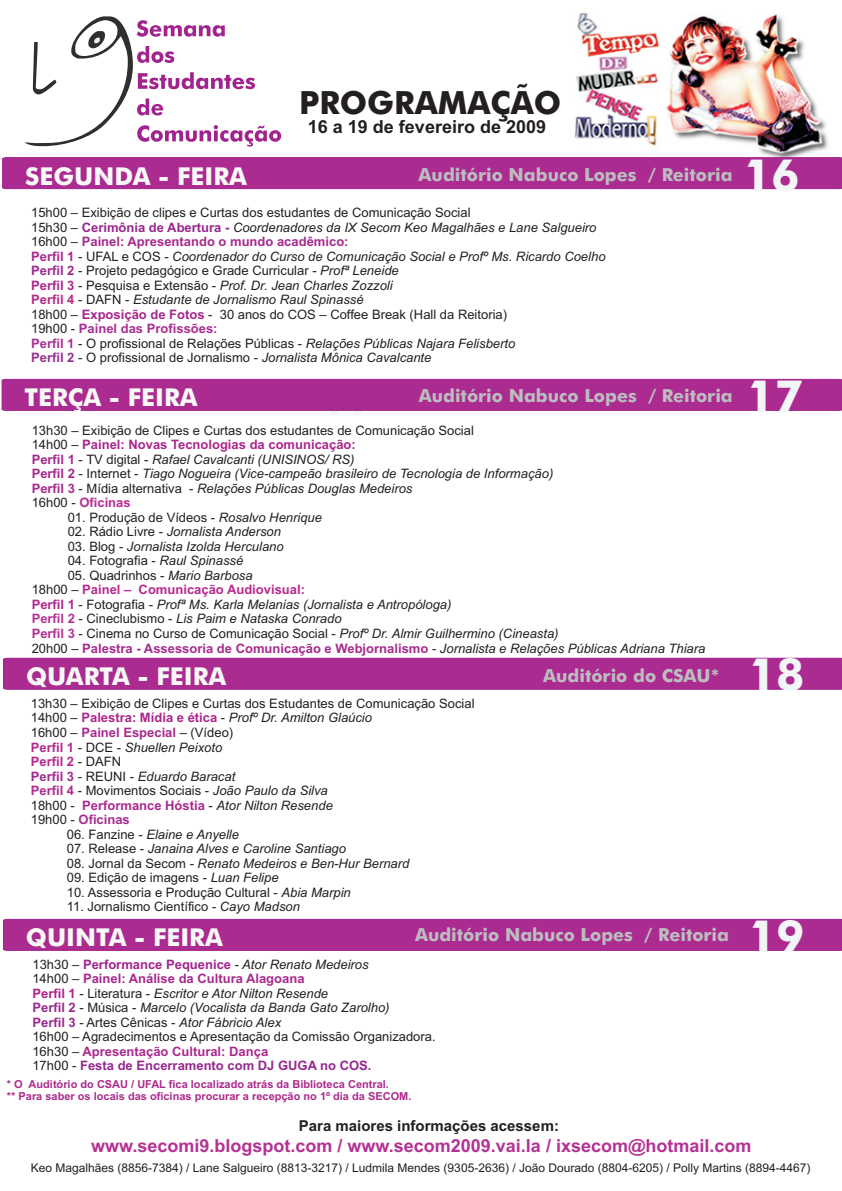
<style>
.page{position:relative;width:842px;height:1191px;background:#fff}
.page>*{position:absolute;margin:0;border:0;box-sizing:border-box;transform-origin:0 0}
.t1{font:500 44.3px "Futura BT";color:#f3f6f7}
.t2{font:500 32px "Futura BT";color:#231f20}
.t3{font:500 25px "Futura BT";color:#f8f8f7}
.t4{font:500 24.6px "Futura BT";color:#f8f8f7}
.t5{font:500 18px "Futura BT";color:#bcbdc0}
.t6{font:700 18px "Arial";color:#b33294}
.t7{font:700 18px "Arial";color:#231f20}
.t8{font:700 15px "Arial";color:#231f20}
.t9{font:13px/14.5px "Arial";color:#231f20}
.t10{font:italic 13px/14.5px "Arial";color:#231f20}
.t11{font:700 13px/14.5px "Arial";color:#a9298f}
.t12{font:12px "Arial";color:#231f20}
.t13{font:700 11px/12.3px "Arial";color:#ac298d}
.s1{font-weight:700;color:#9a278d}
.s2{font-style:italic}
.s3{font-weight:700;color:#a62b8f}
.s4{font-weight:700;color:#ac268c}
.s5{font-weight:700;color:#9f298f}
.s6{font-weight:700;color:#ab268d}
.s7{font-weight:700;color:#b52b85}
.s8{font-weight:700;color:#a6278e}
.s9{font-weight:700;color:#a92f91}
.s10{font-weight:700;color:#ab2e92}
.s11{font-weight:700;color:#952f92}
.s12{font-style:normal}
.s13{font-weight:700;font-style:normal;color:#aa268b}
.s14{font-weight:700;font-style:normal;color:#a2288f}
.s15{font-weight:700;font-style:normal;color:#a9268d}
.s16{font-weight:700;font-style:normal;color:#a9298e}
.s17{font-weight:700;font-style:normal;color:#b52e92}
.s18{font-weight:700;font-style:normal;color:#b62a8d}
.s19{font-weight:700;font-style:normal;color:#b2258d}
.s20{font-weight:700;font-style:normal;color:#b73294}
.s21{font-weight:700;font-style:normal;color:#b72d92}
.s22{font-weight:700;font-style:normal;color:#a62b8f}
.s23{font-weight:700;color:#ac268a}
.s24{font-weight:700;color:#a9298f}
.s25{font-weight:700;color:#b32a91}
.s26{font-weight:700;color:#b8278e}
.s27{font-weight:700;color:#a4288e}
.s28{font-weight:700;color:#b32b90}
.s29{font-weight:400;color:#231f20}
.s30{font-weight:400;font-style:italic;color:#231f20}
.s31{color:#a82c90}
.s32{font-weight:700;color:#a2238e}
.s33{font-weight:700;color:#a9298e}
.s34{font-weight:700;color:#af228a}
.s35{font-weight:700;color:#9b298f}
.s36{font-weight:700;color:#9b278e}
.s37{font-weight:700;color:#ab298e}
.s38{font-weight:700;color:#96288e}
</style>
<div class="page">
<img style="left:574px;top:13px;width:254px;height:144px">
<svg style="left:24px;top:16px;width:257px;height:130px"></svg>
<div style="left:2px;top:157px;width:840px;height:32px;background:#ab2b90"></div>
<div style="left:1px;top:379px;width:841px;height:32px;background:#ab2b90"></div>
<div style="left:3px;top:657px;width:839px;height:33px;background:#ab2b90"></div>
<div style="left:3px;top:918px;width:839px;height:33px;background:#ab2b90"></div>
<h2 class="t2" style="left:299px;top:90px;width:264px">PROGRAMAÇÃO</h2>
<h3 class="t7" style="left:308px;top:120px;width:240px">16 a 19 de fevereiro de 2009</h3>
<h3 class="t4" style="left:25px;top:166px;width:223px">SEGUNDA - FEIRA</h3>
<h1 class="t1" style="left:744px;top:157px;width:57px">16</h1>
<h3 class="t5" style="left:419px;top:167px;width:316px">Auditório Nabuco Lopes / Reitoria</h3>
<p class="t9" style="left:31px;top:206px;width:576px">15h00 – Exibição de clipes e Curtas dos estudantes de Comunicação Social<br>15h30 – <span class="s1">Cerimônia de Abertura -</span> <span class="s2">Coordenadores da IX Secom Keo Magalhães e Lane Salgueiro </span>16h00 – <span class="s3">Painel: Apresentando o mundo acadêmico:<br></span><span class="s4">Perfil 1</span> - UFAL e COS - <span class="s2">Coordenador do Curso de Comunicação Social e Profº Ms. Ricardo Coelho </span><span class="s5">Perfil 2</span> - Projeto pedagógico e Grade Curricular <span class="s2">- Profª Leneide<br></span><span class="s6">Perfil 3</span> - Pesquisa e Extensão - <span class="s2">Prof. Dr. Jean Charles Zozzoli<br></span><span class="s7">Perfil 4</span> - DAFN - <span class="s2">Estudante de Jornalismo Raul Spinassé<br></span>18h00 – <span class="s8">Exposição de Fotos</span> - 30 anos do COS – Coffee Break (Hall da Reitoria)<br>19h00 - <span class="s9">Painel das Profissões:<br></span><span class="s10">Perfil 1</span> - O profissional de Relações Públicas - <span class="s2">Relações Públicas Najara Felisberto<br></span><span class="s11">Perfil 2</span> - O profissional de Jornalismo - <span class="s2">Jornalista Mônica Cavalcante</span></p>
<h3 class="t4" style="left:25px;top:388px;width:174px">TERÇA - FEIRA</h3>
<h1 class="t1" style="left:747px;top:378px;width:57px">17</h1>
<h3 class="t5" style="left:419px;top:388px;width:316px">Auditório Nabuco Lopes / Reitoria</h3>
<h3 class="t3" style="left:70px;top:390px;width:79px">TERÇA</h3>
<p class="t10" style="left:32px;top:424px;width:523px"><span class="s12">13h30 – Exibição de Clipes e Curtas dos estudantes de Comunicação Social<br>14h00 –</span> <span class="s13">Painel: Novas Tecnologias da comunicação:<br></span><span class="s14">Perfil 1</span> <span class="s12">- TV digital -</span> Rafael Cavalcanti (UNISINOS/ RS)<br><span class="s15">Perfil 2</span> <span class="s12">- Internet -</span> Tiago Nogueira (Vice-campeão brasileiro de Tecnologia de Informação)<br><span class="s16">Perfil 3</span> <span class="s12">- Mídia alternativa -</span> Relações Públicas Douglas Medeiros<br><span class="s12">16h00 -</span> <span class="s17">Oficinas</span></p>
<p class="t9" style="left:68px;top:511px;width:256px">01. Produção de Vídeos - <span class="s2">Rosalvo Henrique</span></p>
<p class="t10" style="left:68px;top:525px;width:215px"><span class="s12">02. Rádio Livre -</span> Jornalista Anderson</p>
<p class="t10" style="left:68px;top:540px;width:218px"><span class="s12">03. Blog -</span> Jornalista Izolda Herculano</p>
<p class="t9" style="left:68px;top:555px;width:177px">04. Fotografia - <span class="s2">Raul Spinassé</span></p>
<p class="t10" style="left:32px;top:569px;width:675px;text-indent:36px"><span class="s12">05. Quadrinhos -</span> Mario Barbosa<br><span class="s12">18h00 –</span> <span class="s18">Painel – Comunicação Audiovisual:<br></span><span class="s19">Perfil 1</span> <span class="s12">- Fotografia -</span> Profª Ms. Karla Melanias (Jornalista e Antropóloga)<br><span class="s20">Perfil 2</span> <span class="s12">- Cineclubismo -</span> Lis Paim e Nataska Conrado<br><span class="s21">Perfil 3</span> <span class="s12">- Cinema no Curso de Comunicação Social -</span> Profº Dr. Almir Guilhermino (Cineasta)<br><span class="s12">20h00 –</span> <span class="s22">Palestra - Assessoria de Comunicação e Webjornalismo</span> <span class="s12">-</span> Jornalista e Relações Públicas Adriana Thiara</p>
<h3 class="t4" style="left:26px;top:666px;width:202px">QUARTA - FEIRA</h3>
<h1 class="t1" style="left:749px;top:656px;width:57px">18</h1>
<h3 class="t5" style="left:543px;top:668px;width:178px">Auditório do CSAU*</h3>
<p class="t9" style="left:31px;top:697px;width:445px">13h30 – Exibição de Clipes e Curtas dos Estudantes de Comunicação Social 14h00 – <span class="s23">Palestra: Mídia e ética</span> - <span class="s2">Profº Dr. Amilton Glaúcio<br></span>16h00 – <span class="s24">Painel Especial</span> – (Vídeo)<br><span class="s25">Perfil 1</span> - DCE - <span class="s2">Shuellen Peixoto<br></span><span class="s26">Perfil 2</span> - DAFN<br><span class="s27">Perfil 3</span> - REUNI - <span class="s2">Eduardo Baracat<br></span><span class="s28">Perfil 4</span> - Movimentos Sociais - <span class="s2">João Paulo da Silva<br></span>18h00 -</p>
<p class="t11" style="left:31px;top:799px;width:304px;text-indent:51px">Performance Hóstia <span class="s29">-</span> <span class="s30">Ator Nilton Resende<br></span><span class="s29">19h00 -</span> <span class="s31">Oficinas</span></p>
<p class="t10" style="left:67px;top:828px;width:174px"><span class="s12">06. Fanzine -</span> Elaine e Anyelle</p>
<p class="t10" style="left:67px;top:842px;width:281px"><span class="s12">07. Release -</span> Janaina Alves e Caroline Santiago</p>
<p class="t10" style="left:67px;top:857px;width:344px"><span class="s12">08. Jornal da Secom -</span> Renato Medeiros e Ben-Hur Bernard</p>
<p class="t9" style="left:67px;top:871px;width:213px">09. Edição de imagens - <span class="s2">Luan Felipe</span></p>
<p class="t9" style="left:67px;top:886px;width:285px">10. Assessoria e Produção Cultural - <span class="s2">Abia Marpin</span></p>
<p class="t9" style="left:67px;top:900px;width:235px">11. Jornalismo Científico <span class="s2">- Cayo Madson</span></p>
<h3 class="t4" style="left:26px;top:927px;width:198px">QUINTA - FEIRA</h3>
<h1 class="t1" style="left:749px;top:918px;width:57px">19</h1>
<h3 class="t5" style="left:415px;top:927px;width:316px">Auditório Nabuco Lopes / Reitoria</h3>
<p class="t9" style="left:32px;top:958px;width:405px">13h30 – <span class="s32">Performance Pequenice</span> - <span class="s2">Ator Renato Medeiros<br></span>14h00 – <span class="s33">Painel: Análise da Cultura Alagoana<br></span><span class="s34">Perfil 1</span> - Literatura - <span class="s2">Escritor e Ator Nilton Resende<br></span><span class="s35">Perfil 2</span> - Música - <span class="s2">Marcelo (Vocalista da Banda Gato Zarolho)<br></span><span class="s36">Perfil 3</span> - Artes Cênicas - <span class="s2">Ator Fábricio Alex<br></span>16h00 – Agradecimentos e Apresentação da Comissão Organizadora.<br>16h30 – <span class="s37">Apresentação Cultural: Dança<br></span>17h00 - <span class="s38">Festa de Encerramento com DJ GUGA no COS.</span></p>
<p class="t13" style="left:7px;top:1078px;width:406px">* O Auditório do CSAU / UFAL fica localizado atrás da Biblioteca Central.<br>** Para saber os locais das oficinas procurar a recepção no 1º dia da SECOM.</p>
<p class="t8" style="left:299px;top:1120px;width:262px">Para maiores informações acessem:</p>
<h3 class="t6" style="left:91px;top:1138px;width:662px">www.secomi9.blogspot.com / www.secom2009.vai.la / ixsecom@hotmail.com</h3>
<p class="t12" style="left:31px;top:1163px;width:781px">Keo Magalhães (8856-7384) / Lane Salgueiro (8813-3217) / Ludmila Mendes (9305-2636) / João Dourado (8804-6205) / Polly Martins (8894-4467)</p>
</div>
